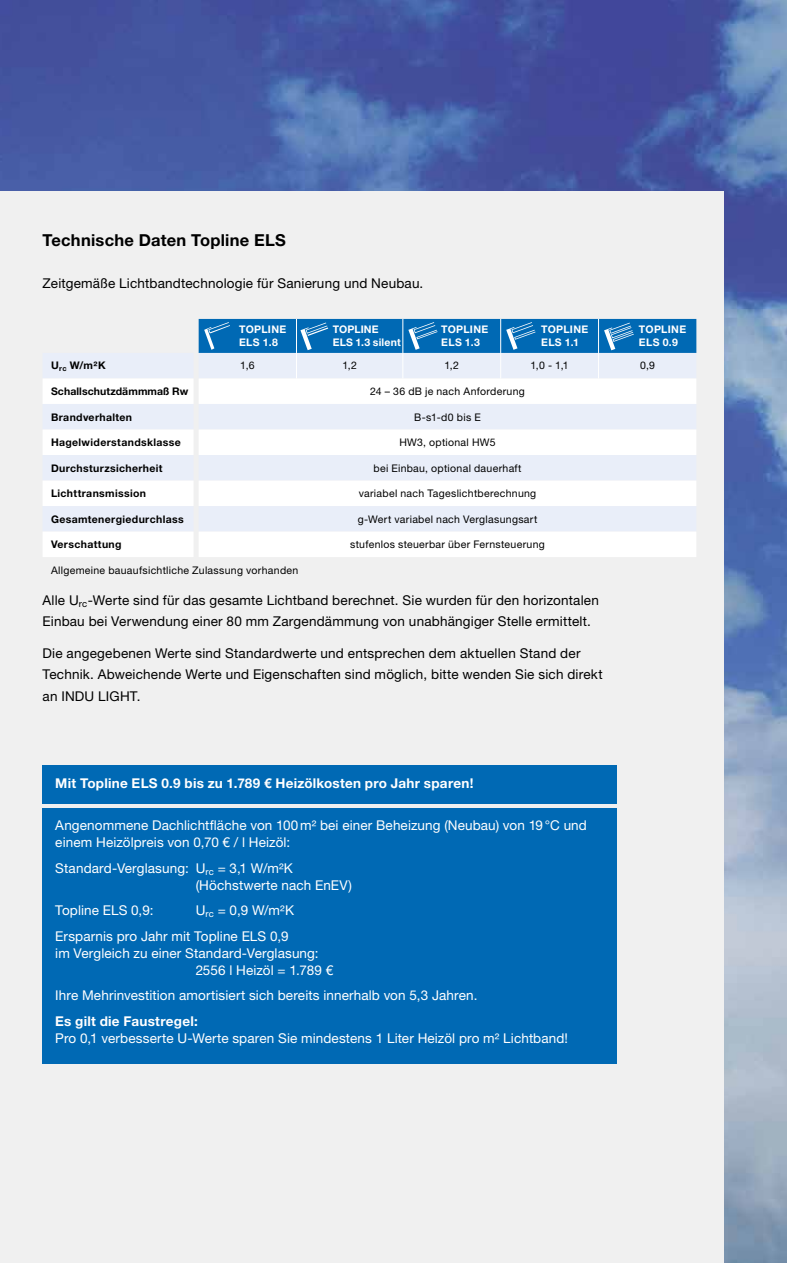
<style>
.page{position:relative;width:787px;height:1263px;background:#fff}
.page>*{position:absolute;margin:0;border:0;box-sizing:border-box;transform-origin:0 0}
.t1{font:700 16.5px "Helvetica Neue LT Pro";letter-spacing:.015em;color:#000}
.t2{font:13.5px/17px "Helvetica Neue LT Pro";letter-spacing:.01em;color:#fff}
.t3{font:13.5px/21.3px "Helvetica Neue LT Pro";letter-spacing:.015em;color:#000}
.t4{font:700 13.5px "Helvetica Neue LT Pro";letter-spacing:.02em;color:#fff}
.t5{font:10.5px "Helvetica Neue LT Pro";letter-spacing:.03em;color:#000}
.t6{font:700 10.5px "Helvetica Neue LT Pro";letter-spacing:.035em;color:#000}
.t7{font:700 10.5px/12.6px "Helvetica Neue LT Pro";letter-spacing:.025em;color:#fff}
.t8{font:700 10.5px "Helvetica Neue LT Pro";letter-spacing:.005em;color:#000}
</style>
<div class="page">
<img style="left:0;top:0;width:787px;height:1263px">
<div style="left:0;top:191px;width:723px;height:1072px;background:#f0f0f0"></div>
<svg style="left:43px;top:378px;width:653px;height:77px;fill:#fff"></svg>
<svg style="left:43px;top:481px;width:653px;height:76px;fill:#fff"></svg>
<div style="left:43px;top:808px;width:574px;height:255px;background:#0069b4"></div>
<div style="left:43px;top:765px;width:574px;height:39px;background:#0069b4"></div>
<svg style="left:199px;top:319px;width:497px;height:59px"></svg>
<p class="t1" style="left:43px;top:229px;width:245px">Technische Daten Topline ELS</p>
<p class="t3" style="left:43px;top:272px;width:382px">Zeitgemäße Lichtbandtechnologie für Sanierung und Neubau.</p>
<p class="t7" style="left:239px;top:323px;width:49px">TOPLINE<br>ELS 1.8</p>
<p class="t7" style="left:333px;top:323px;width:70px">TOPLINE<br>ELS 1.3 silent</p>
<p class="t7" style="left:441px;top:323px;width:49px">TOPLINE<br>ELS 1.3</p>
<p class="t7" style="left:541px;top:323px;width:49px">TOPLINE<br>ELS 1.1</p>
<p class="t7" style="left:639px;top:323px;width:49px">TOPLINE<br>ELS 0.9</p>
<p class="t6" style="left:51px;top:359px;width:56px">U<sub>rc</sub> W/m²K</p>
<p class="t5" style="left:240px;top:359px;width:16px">1,6</p>
<p class="t5" style="left:342px;top:359px;width:16px">1,2</p>
<p class="t5" style="left:444px;top:359px;width:16px">1,2</p>
<p class="t5" style="left:530px;top:359px;width:40px">1,0 - 1,1</p>
<p class="t5" style="left:640px;top:359px;width:16px">0,9</p>
<p class="t8" style="left:51px;top:385px;width:139px">Schallschutzdämmmaß Rw</p>
<p class="t5" style="left:370px;top:385px;width:156px">24 – 36 dB je nach Anforderung</p>
<p class="t6" style="left:51px;top:410px;width:82px">Brandverhalten</p>
<p class="t5" style="left:414px;top:410px;width:68px">B-s1-d0 bis E</p>
<p class="t6" style="left:51px;top:436px;width:131px">Hagelwiderstandsklasse</p>
<p class="t5" style="left:399px;top:436px;width:98px">HW3, optional HW5</p>
<p class="t6" style="left:51px;top:461px;width:113px">Durchsturzsicherheit</p>
<p class="t5" style="left:373px;top:461px;width:149px">bei Einbau, optional dauerhaft</p>
<p class="t6" style="left:51px;top:487px;width:97px">Lichttransmission</p>
<p class="t5" style="left:359px;top:487px;width:179px">variabel nach Tageslichtberechnung</p>
<p class="t6" style="left:51px;top:512px;width:134px">Gesamtenergiedurchlass</p>
<p class="t5" style="left:358px;top:512px;width:181px">g-Wert variabel nach Verglasungsart</p>
<p class="t6" style="left:51px;top:538px;width:72px">Verschattung</p>
<p class="t5" style="left:350px;top:538px;width:196px">stufenlos steuerbar über Fernsteuerung</p>
<p class="t5" style="left:51px;top:563px;width:249px">Allgemeine bauaufsichtliche Zulassung vorhanden</p>
<p class="t3" style="left:43px;top:589px;width:558px">Alle U<sub>rc</sub>-Werte sind für das gesamte Lichtband berechnet. Sie wurden für den horizontalen<br>Einbau bei Verwendung einer 80 mm Zargendämmung von unabhängiger Stelle ermittelt.</p>
<p class="t3" style="left:43px;top:642px;width:561px">Die angegebenen Werte sind Standardwerte und entsprechen dem aktuellen Stand der<br>Technik. Abweichende Werte und Eigenschaften sind möglich, bitte wenden Sie sich direkt an INDU LIGHT.</p>
<p class="t4" style="left:55px;top:774px;width:420px">Mit Topline ELS 0.9 bis zu 1.789 € Heizölkosten pro Jahr sparen!</p>
<p class="t2" style="left:55px;top:817px;width:533px">Angenommene Dachlichtfläche von 100m² bei einer Beheizung (Neubau) von 19°C und einem Heizölpreis von 0,70 € / l Heizöl:</p>
<p class="t2" style="left:196px;top:859px;width:158px;text-indent:-140px">Standard-Verglasung: U<sub>rc</sub> = 3,1 W/m²K (Höchstwerte nach EnEV)</p>
<p class="t2" style="left:55px;top:902px;width:100px">Topline ELS 0,9:</p>
<p class="t2" style="left:55px;top:897px;width:240px;line-height:25.5px;text-indent:140px">U<sub>rc</sub> = 0,9 W/m²K<br>Ersparnis pro Jahr mit Topline ELS 0,9</p>
<p class="t2" style="left:196px;top:944px;width:139px;text-indent:-140px">im Vergleich zu einer Standard-Verglasung:<br>2556 l Heizöl = 1.789 €</p>
<p class="t2" style="left:55px;top:987px;width:423px">Ihre Mehrinvestition amortisiert sich bereits innerhalb von 5,3 Jahren.</p>
<p class="t4" style="left:55px;top:1013px;width:144px">Es gilt die Faustregel:</p>
<p class="t2" style="left:55px;top:1029px;width:514px">Pro 0,1 verbesserte U-Werte sparen Sie mindestens 1 Liter Heizöl pro m² Lichtband!</p>
</div>
